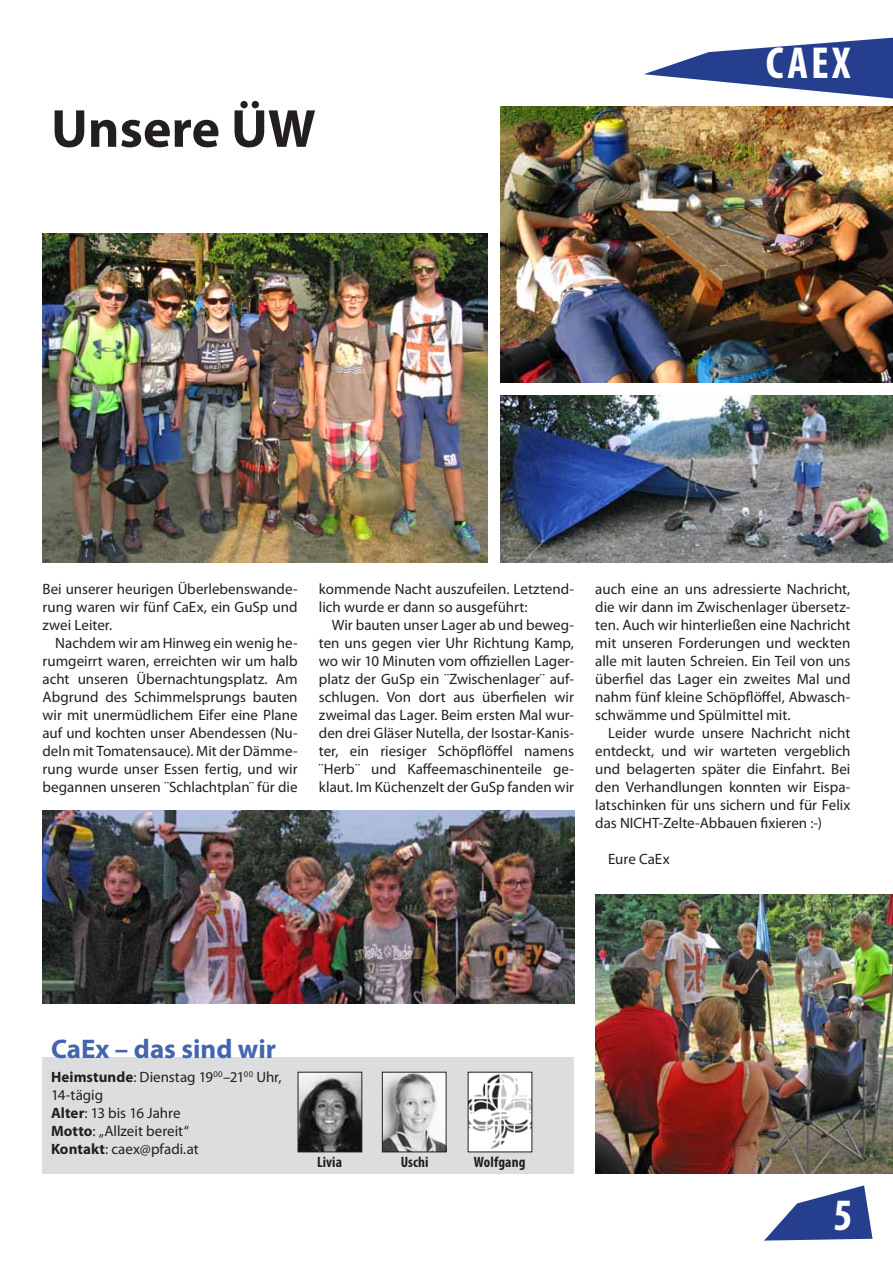
<style>
.page{position:relative;width:893px;height:1263px;background:#fff}
.page>*{position:absolute;margin:0;border:0;box-sizing:border-box;transform-origin:0 0}
.t1{font:700 54px "Myriad Pro";color:#231f20}
.t2{font:700 condensed 45px "Myriad Pro";color:#fff}
.t3{font:700 27px "Myriad Pro";color:#4365b0}
.t4{font:15px/18px "Myriad Pro";color:#231f20;text-align:justify}
.t5{font:700 condensed 15px "Myriad Pro";letter-spacing:.005em;color:#231f20}
.s1{font-weight:700}
</style>
<div class="page">
<svg style="left:644px;top:37px;width:249px;height:62px"></svg>
<svg style="left:764px;top:1185px;width:108px;height:55px"></svg>
<div style="left:43px;top:1057px;width:531px;height:117px;background:#dcdddf"></div>
<img style="left:300px;top:1074px;width:60px;height:76px">
<div style="left:298px;top:1072px;width:64px;height:80px;border:1px solid #231f20"></div>
<img style="left:470px;top:1074px;width:60px;height:76px">
<img style="left:384px;top:1074px;width:60px;height:76px">
<div style="left:382px;top:1072px;width:64px;height:80px;border:1px solid #231f20"></div>
<img style="left:43px;top:234px;width:444px;height:328px">
<img style="left:500px;top:106px;width:393px;height:277px">
<img style="left:500px;top:396px;width:393px;height:166px">
<img style="left:43px;top:810px;width:531px;height:193px">
<img style="left:595px;top:894px;width:298px;height:280px">
<h1 class="t1" style="left:51px;top:93px;width:266px">Unsere ÜW</h1>
<h2 class="t2" style="left:766px;top:34px;width:86px">CaEx</h2>
<p class="t4" style="left:43px;top:580px;width:257px">Bei unserer heurigen Überlebenswande&shy;rung waren wir fünf CaEx, ein GuSp und zwei Leiter.</p>
<p class="t4" style="left:43px;top:634px;width:257px;text-indent:13px">Nachdem wir am Hinweg ein wenig he&shy;rumgeirrt waren, erreichten wir um halb acht unseren Übernachtungsplatz. Am Abgrund des Schimmelsprungs bauten wir mit unermüdlichem Eifer eine Plane auf und kochten unser Abendessen (Nu&shy;deln mit Tomatensauce). Mit der Dämme&shy;rung wurde unser Essen fertig, und wir begannen unseren ¨Schlachtplan¨ für die</p>
<p class="t4" style="left:319px;top:580px;width:257px">kommende Nacht auszufeilen. Letztend&shy;lich wurde er dann so ausgeführt:</p>
<p class="t4" style="left:319px;top:616px;width:257px;text-indent:13px">Wir bauten unser Lager ab und beweg&shy;ten uns gegen vier Uhr Richtung Kamp, wo wir 10 Minuten vom offiziellen Lager&shy;platz der GuSp ein ¨Zwischenlager¨ auf&shy;schlugen. Von dort aus überfielen wir zweimal das Lager. Beim ersten Mal wur&shy;den drei Gläser Nutella, der Isostar-Kanis&shy;ter, ein riesiger Schöpflöffel namens ¨Herb¨ und Kaffeemaschinenteile ge&shy;klaut. Im Küchenzelt der GuSp fanden wir</p>
<p class="t4" style="left:595px;top:580px;width:257px">auch eine an uns adressierte Nachricht, die wir dann im Zwischenlager übersetz&shy;ten. Auch wir hinterließen eine Nachricht mit unseren Forderungen und weckten alle mit lauten Schreien. Ein Teil von uns überfiel das Lager ein zweites Mal und nahm fünf kleine Schöpflöffel, Abwasch&shy;schwämme und Spülmittel mit.</p>
<p class="t4" style="left:595px;top:724px;width:257px;text-indent:13px">Leider wurde unsere Nachricht nicht entdeckt, und wir warteten vergeblich und belagerten später die Einfahrt. Bei den Verhandlungen konnten wir Eispa&shy;latschinken für uns sichern und für Felix das NICHT-Zelte-Abbauen fixieren :-)</p>
<p class="t4" style="left:608px;top:850px;width:63px">Eure CaEx</p>
<h3 class="t3" style="left:51px;top:1031px;width:227px">CaEx – das sind wir</h3>
<p class="t4" style="left:51px;top:1068px;width:232px;text-align:left"><span class="s1">Heimstunde</span>: Dienstag 19<sup>00</sup>–21<sup>00</sup> Uhr,<br>14-tägig<br><span class="s1">Alter</span>: 13 bis 16 Jahre<br><span class="s1">Motto</span>: „Allzeit bereit“<br><span class="s1">Kontakt</span>: caex@pfadi.at</p>
<p class="t5" style="left:317px;top:1152px;width:27px">Livia</p>
<p class="t5" style="left:401px;top:1152px;width:29px">Uschi</p>
<p class="t5" style="left:474px;top:1152px;width:53px">Wolfgang</p>
<h2 class="t2" style="left:833px;top:1186px;width:21px">5</h2>
</div>
